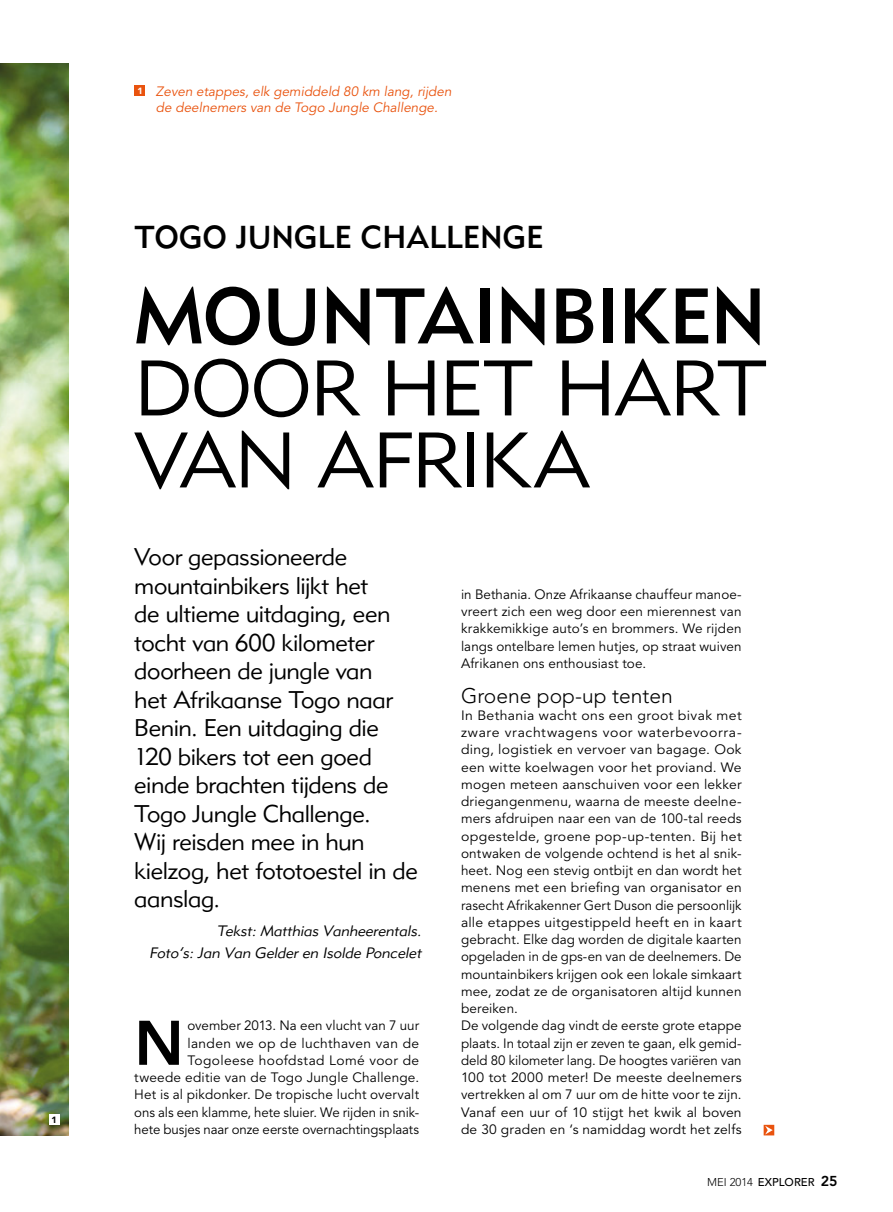
<style>
.page{position:relative;width:893px;height:1212px;background:#fff}
.page>*{position:absolute;margin:0;border:0;box-sizing:border-box;transform-origin:0 0}
.t1{font:78px/72px "Metro Lite Two";letter-spacing:-.015em;color:#000}
.t2{font:78px "Metro Medium Two";letter-spacing:-.025em;color:#000}
.t3{font:800 62.25px "Avenir LT Std";color:#000}
.t4{font:31.5px "Metro Medium Two";letter-spacing:-.015em;color:#000}
.t5{font:24px/28.5px "Metro Lite Two";letter-spacing:-.015em;color:#000}
.t6{font:300 21px "Avenir LT Std";color:#000}
.t7{font:italic 15px/22.5px "Metro Lite Two";color:#000;text-align:right}
.t8{font:13.5px/17.2px "Avenir LT Std";letter-spacing:.01em;color:#000;scale:1.04 1}
.t9{font:13.5px/17.2px "Avenir LT Std";letter-spacing:.01em;color:#000;text-align:right}
.t10{font:italic 13.5px/16.5px "Avenir LT Std";color:#e9530e;text-align:center}
.t11{font:500 11.25px "Avenir LT Std";color:#000}
.t12{font:900 9px "Avenir LT Std";color:#000}
.s1{font-weight:900;font-style:normal;font-size:9px;color:#fff}
.s2{font-weight:300}
.s3{font-weight:800;font-size:14.25px}
</style>
<div class="page">
<img style="left:0;top:64px;width:68px;height:1071px">
<svg style="left:764px;top:1125px;width:10px;height:10px"></svg>
<div style="left:135px;top:85px;width:10px;height:11px;background:#e9530e"></div>
<div style="left:49px;top:1114px;width:11px;height:11px;background:#fff"></div>
<p class="t12" style="left:52px;top:1114px;width:7px">1</p>
<p class="t10" style="left:137px;top:83px;width:316px"><span class="s1">1</span> Zeven etappes, elk gemiddeld 80 km lang, rijden de deelnemers van de Togo Jungle Challenge.</p>
<h3 class="t4" style="left:134px;top:218px;width:411px">TOGO JUNGLE CHALLENGE</h3>
<h1 class="t2" style="left:134px;top:269px;width:634px">MOUNTAINBIKEN</h1>
<h1 class="t1" style="left:134px;top:351px;width:634px">DOOR HET HART<br>VAN AFRIKA</h1>
<p class="t5" style="left:134px;top:542px;width:285px">Voor gepassioneerde mountainbikers lijkt het<br>de ultieme uitdaging, een tocht van 600 kilometer doorheen de jungle van<br>het Afrikaanse Togo naar<br>Benin. Een uitdaging die<br>120 bikers tot een goed einde brachten tijdens de<br>Togo Jungle Challenge.<br>Wij reisden mee in hun kielzog, het fototoestel in de aanslag.</p>
<p class="t7" style="left:149px;top:919px;width:277px">Tekst: Matthias Vanheerentals.<br>Foto’s: Jan Van Gelder en Isolde Poncelet</p>
<p class="t9" style="left:134px;top:1017px;width:286px">ovember 2013. Na een vlucht van 7 uur<br>landen we op de luchthaven van de Togoleese hoofdstad Lomé voor de<br>tweede editie van de Togo Jungle Challenge.<br>Het is al pikdonker. De tropische lucht overvalt ons als een klamme, hete sluier. We rijden in snik&shy;hete busjes naar onze eerste overnachtingsplaats</p>
<h2 class="t3" style="left:134px;top:1006px;width:51px">N</h2>
<p class="t9" style="left:461px;top:586px;width:282px;text-align:justify">in Bethania. Onze Afrikaanse chauffeur manoe&shy;vreert zich een weg door een mierennest van krakkemikkige auto’s en brommers. We rijden langs ontelbare lemen hutjes, op straat wuiven Afrikanen ons enthousiast toe.</p>
<h3 class="t6" style="left:461px;top:683px;width:213px">Groene pop-up tenten</h3>
<p class="t8" style="left:461px;top:707px;width:271px">In Bethania wacht ons een groot bivak met zware vrachtwagens voor waterbevoorra&shy;ding, logistiek en vervoer van bagage. Ook een witte koelwagen voor het proviand. We mogen meteen aanschuiven voor een lekker driegangenmenu, waarna de meeste deelne&shy;mers afdruipen naar een van de 100-tal reeds opgestelde, groene pop-up-tenten. Bij het ontwaken de volgende ochtend is het al snik&shy;heet. Nog een stevig ontbijt en dan wordt het menens met een briefing van organisator en rasecht Afrikakenner Gert Duson die persoonlijk alle etappes uitgestippeld heeft en in kaart gebracht. Elke dag worden de digitale kaarten opgeladen in de gps-en van de deelnemers. De mountainbikers krijgen ook een lokale simkaart mee, zodat ze de organisatoren altijd kunnen bereiken.<br>De volgende dag vindt de eerste grote etappe plaats. In totaal zijn er zeven te gaan, elk gemid&shy;deld 80 kilometer lang. De hoogtes variëren van 100 tot 2000 meter! De meeste deelnemers vertrekken al om 7 uur om de hitte voor te zijn.<br>Vanaf een uur of 10 stijgt het kwik al boven de 30 graden en ‘s namiddag wordt het zelfs</p>
<p class="t11" style="left:707px;top:1176px;width:132px"><span class="s2">MEI 2014</span> EXPLORER <span class="s3">25</span></p>
</div>
